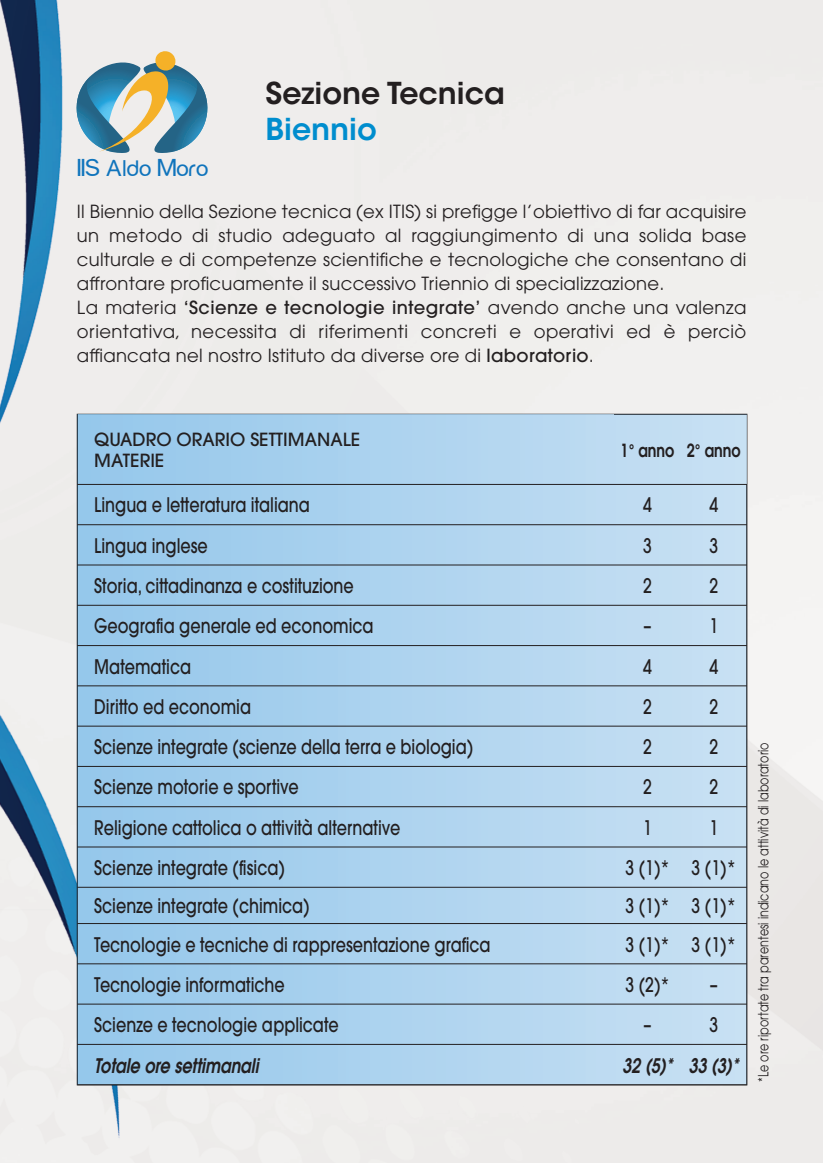
<style>
.page{position:relative;width:823px;height:1163px;background:#fff}
.page>*{position:absolute;margin:0;border:0;box-sizing:border-box;transform-origin:0 0}
.t1{font:600 30px "ITC Avant Garde Std";color:#231f20}
.t2{font:600 30px "ITC Avant Garde Std";color:#008dce}
.t3{font:23.2px "yorkville";color:#1074bc}
.t4{font:500 20px "Avant Garde";color:#231f20;scale:.8 1}
.t5{font:italic 600 20px "Avant Garde";color:#231f20;scale:.8 1}
.t6{font:18px/24px "Avant Garde";letter-spacing:.015em;color:#231f20}
.t7{font:500 18px/21.6px "Avant Garde";color:#231f20}
.t8{font:600 18px "Avant Garde";color:#231f20;scale:.8 1}
.t9{font:14px "Avant Garde";color:#231f20;scale:.8 1}
.s1{font-weight:500}
</style>
<div class="page">
<div style="left:0;top:0;width:822px;height:1163px;background:#efedec"></div>
<svg style="left:77px;top:51px;width:131px;height:105px;background:#97b2b4"></svg>
<img style="left:78px;top:415px;width:669px;height:669px">
<img style="left:77px;top:414px;width:537px;height:1px">
<img style="left:77px;top:414px;width:1px;height:70px">
<img style="left:614px;top:414px;width:66px;height:1px">
<img style="left:746px;top:414px;width:1px;height:70px">
<img style="left:680px;top:414px;width:66px;height:1px">
<img style="left:77px;top:485px;width:1px;height:39px">
<img style="left:746px;top:485px;width:1px;height:39px">
<img style="left:77px;top:525px;width:1px;height:40px">
<img style="left:746px;top:525px;width:1px;height:40px">
<img style="left:77px;top:565px;width:1px;height:40px">
<img style="left:746px;top:565px;width:1px;height:40px">
<img style="left:77px;top:605px;width:1px;height:40px">
<img style="left:746px;top:605px;width:1px;height:40px">
<img style="left:77px;top:646px;width:1px;height:40px">
<img style="left:746px;top:646px;width:1px;height:40px">
<img style="left:77px;top:686px;width:1px;height:40px">
<img style="left:746px;top:686px;width:1px;height:40px">
<img style="left:77px;top:726px;width:1px;height:40px">
<img style="left:746px;top:726px;width:1px;height:40px">
<img style="left:77px;top:767px;width:1px;height:39px">
<img style="left:746px;top:767px;width:1px;height:39px">
<img style="left:77px;top:807px;width:1px;height:40px">
<img style="left:746px;top:807px;width:1px;height:40px">
<img style="left:77px;top:847px;width:1px;height:40px">
<img style="left:746px;top:847px;width:1px;height:40px">
<img style="left:77px;top:887px;width:1px;height:36px">
<img style="left:746px;top:887px;width:1px;height:36px">
<img style="left:77px;top:924px;width:1px;height:39px">
<img style="left:746px;top:924px;width:1px;height:39px">
<img style="left:77px;top:964px;width:1px;height:40px">
<img style="left:746px;top:964px;width:1px;height:40px">
<img style="left:77px;top:1004px;width:1px;height:40px">
<img style="left:746px;top:1004px;width:1px;height:40px">
<img style="left:77px;top:1044px;width:1px;height:40px">
<img style="left:746px;top:1044px;width:1px;height:40px">
<hr style="left:77px;top:484px;width:669px;height:1px;background:#231f20">
<hr style="left:77px;top:524px;width:669px;height:1px;background:#231f20">
<hr style="left:77px;top:565px;width:669px;height:1px;background:#231f20">
<hr style="left:77px;top:605px;width:669px;height:1px;background:#231f20">
<hr style="left:77px;top:645px;width:669px;height:1px;background:#231f20">
<hr style="left:77px;top:685px;width:669px;height:1px;background:#231f20">
<hr style="left:77px;top:726px;width:669px;height:1px;background:#231f20">
<hr style="left:77px;top:766px;width:669px;height:1px;background:#231f20">
<hr style="left:77px;top:806px;width:669px;height:1px;background:#231f20">
<hr style="left:77px;top:847px;width:669px;height:1px;background:#231f20">
<hr style="left:77px;top:887px;width:669px;height:1px;background:#231f20">
<hr style="left:77px;top:923px;width:669px;height:1px;background:#231f20">
<hr style="left:77px;top:963px;width:669px;height:1px;background:#231f20">
<hr style="left:77px;top:1004px;width:669px;height:1px;background:#231f20">
<hr style="left:77px;top:1044px;width:669px;height:1px;background:#231f20">
<hr style="left:77px;top:1084px;width:669px;height:1px;background:#231f20">
<p class="t3" style="left:77px;top:157px;width:133px">IIS Aldo Moro</p>
<h1 class="t1" style="left:265px;top:82px;width:241px">Sezione Tecnica</h1>
<h1 class="t2" style="left:265px;top:118px;width:113px">Biennio</h1>
<p class="t6" style="left:77px;top:201px;width:670px">Il Biennio della Sezione tecnica (ex ITIS) si prefigge l’obiettivo di far acquisire un metodo di studio adeguato al raggiungimento di una solida base culturale e di competenze scientifiche e tecnologiche che consentano di affrontare proficuamente il successivo Triennio di specializzazione.<br>La materia <span class="s1">‘Scienze e tecnologie integrate’</span> avendo anche una valenza orientativa, necessita di riferimenti concreti e operativi ed è perciò affiancata nel nostro Istituto da diverse ore di <span class="s1">laboratorio</span>.</p>
<p class="t7" style="left:94px;top:430px;width:267px">QUADRO ORARIO SETTIMANALE<br>MATERIE</p>
<p class="t8" style="left:620px;top:443px;width:151px">1° anno 2° anno</p>
<p class="t4" style="left:94px;top:498px;width:271px">Lingua e letteratura italiana</p>
<p class="t4" style="left:643px;top:498px;width:13px">4</p>
<p class="t4" style="left:709px;top:498px;width:13px">4</p>
<p class="t4" style="left:94px;top:538px;width:143px">Lingua inglese</p>
<p class="t4" style="left:643px;top:538px;width:13px">3</p>
<p class="t4" style="left:709px;top:538px;width:13px">3</p>
<p class="t4" style="left:94px;top:578px;width:326px">Storia, cittadinanza e costituzione</p>
<p class="t4" style="left:643px;top:578px;width:13px">2</p>
<p class="t4" style="left:709px;top:578px;width:13px">2</p>
<p class="t4" style="left:94px;top:618px;width:350px">Geografia generale ed economica</p>
<p class="t4" style="left:643px;top:618px;width:11px">–</p>
<p class="t4" style="left:709px;top:618px;width:13px">1</p>
<p class="t4" style="left:94px;top:659px;width:122px">Matematica</p>
<p class="t4" style="left:643px;top:659px;width:13px">4</p>
<p class="t4" style="left:709px;top:659px;width:13px">4</p>
<p class="t4" style="left:94px;top:699px;width:197px">Diritto ed economia</p>
<p class="t4" style="left:643px;top:699px;width:13px">2</p>
<p class="t4" style="left:709px;top:699px;width:13px">2</p>
<p class="t4" style="left:94px;top:739px;width:475px">Scienze integrate (scienze della terra e biologia)</p>
<p class="t4" style="left:643px;top:739px;width:13px">2</p>
<p class="t4" style="left:709px;top:739px;width:13px">2</p>
<p class="t4" style="left:94px;top:780px;width:257px">Scienze motorie e sportive</p>
<p class="t4" style="left:643px;top:780px;width:13px">2</p>
<p class="t4" style="left:709px;top:780px;width:13px">2</p>
<p class="t4" style="left:94px;top:820px;width:384px">Religione cattolica o attività alternative</p>
<p class="t4" style="left:643px;top:820px;width:13px">1</p>
<p class="t4" style="left:709px;top:820px;width:13px">1</p>
<p class="t4" style="left:94px;top:860px;width:240px">Scienze integrate (fisica)</p>
<p class="t4" style="left:625px;top:860px;width:140px">3 (1)* 3 (1)*</p>
<p class="t4" style="left:94px;top:898px;width:271px">Scienze integrate (chimica)</p>
<p class="t4" style="left:625px;top:898px;width:140px">3 (1)* 3 (1)*</p>
<p class="t4" style="left:94px;top:937px;width:497px">Tecnologie e tecniche di rappresentazione grafica</p>
<p class="t4" style="left:625px;top:937px;width:140px">3 (1)* 3 (1)*</p>
<p class="t4" style="left:94px;top:977px;width:239px">Tecnologie informatiche</p>
<p class="t4" style="left:625px;top:977px;width:57px">3 (2)*</p>
<p class="t4" style="left:709px;top:977px;width:11px">–</p>
<p class="t4" style="left:94px;top:1017px;width:307px">Scienze e tecnologie applicate</p>
<p class="t4" style="left:643px;top:1017px;width:11px">–</p>
<p class="t4" style="left:709px;top:1017px;width:13px">3</p>
<p class="t5" style="left:94px;top:1058px;width:211px">Totale ore settimanali</p>
<p class="t5" style="left:622px;top:1058px;width:151px">32 (5)* 33 (3)*</p>
<p class="t9" style="left:758px;top:1082px;width:426px;rotate:-90deg">*Le ore riportate tra parentesi indicano le attività di laboratorio</p>
</div>
